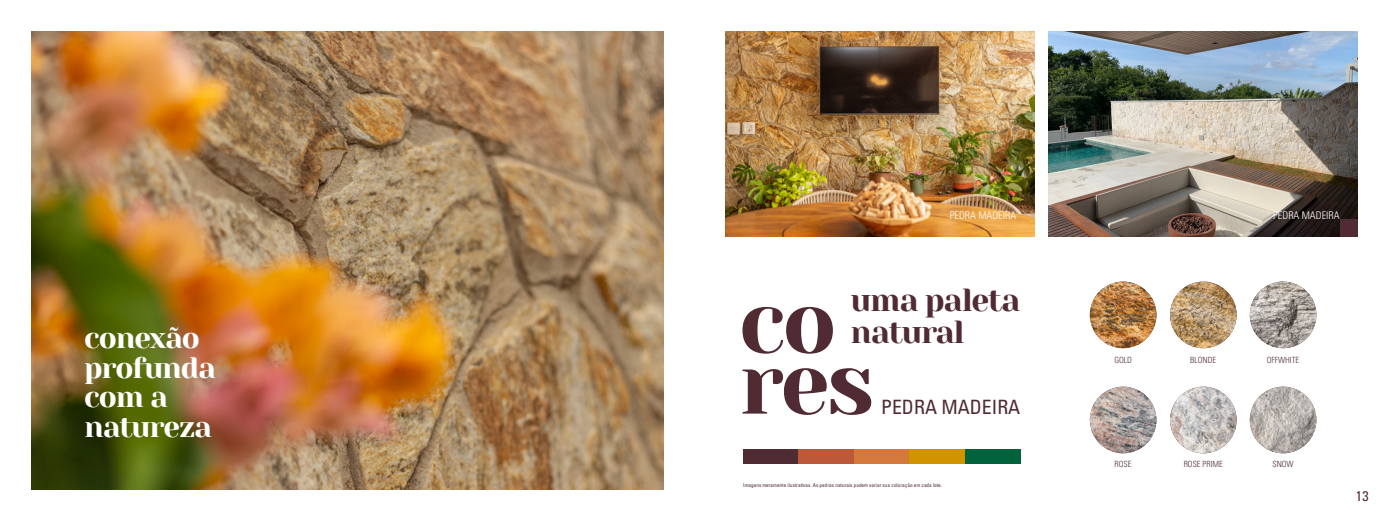
<style>
.page{position:relative;width:1389px;height:521px;background:#fff}
.page>*{position:absolute;margin:0;border:0;box-sizing:border-box;transform-origin:0 0}
.t1{font:88.2px "Yeseva One";color:#502b33}
.t2{font:31.85px "Yeseva One";letter-spacing:-.035em;color:#502b33}
.t3{font:29.66px/29.7px "Yeseva One";letter-spacing:-.035em;color:#fff}
.t4{font:condensed 19.69px "Univers";color:#502b33}
.t5{font:condensed 14px "Univers";color:#502b33}
.t6{font:300 condensed 10.5px "Univers";color:#fff}
.t7{font:300 condensed 8.49px "Univers";color:#502b33}
.t8{font:condensed 5.25px "Univers";color:#502b33}
</style>
<div class="page">
<img style="left:1049px;top:32px;width:308px;height:205px">
<img style="left:725px;top:32px;width:309px;height:205px">
<img style="left:1090px;top:282px;width:66px;height:66px;border-radius:33px">
<img style="left:1170px;top:387px;width:67px;height:66px;border-radius:33px">
<img style="left:1090px;top:387px;width:66px;height:66px;border-radius:33px">
<img style="left:1250px;top:282px;width:66px;height:66px;border-radius:33px">
<img style="left:1170px;top:282px;width:67px;height:66px;border-radius:33px">
<img style="left:1250px;top:387px;width:66px;height:66px;border-radius:33px">
<img style="left:32px;top:32px;width:631px;height:457px">
<div style="left:1340px;top:219px;width:17px;height:18px;background:#502b33"></div>
<div style="left:743px;top:449px;width:56px;height:15px;background:#4f2b33"></div>
<div style="left:799px;top:449px;width:55px;height:15px;background:#bd5938"></div>
<div style="left:854px;top:449px;width:55px;height:15px;background:#d4783b"></div>
<div style="left:910px;top:449px;width:55px;height:15px;background:#cf9400"></div>
<div style="left:965px;top:449px;width:55px;height:15px;background:#00633b"></div>
<h3 class="t3" style="left:84px;top:322px;width:134px">conexão profunda com a natureza</h3>
<h3 class="t6" style="left:950px;top:209px;width:68px">PEDRA MADEIRA</h3>
<h3 class="t6" style="left:1273px;top:209px;width:68px">PEDRA MADEIRA</h3>
<h2 class="t2" style="left:851px;top:276px;width:171px">uma paleta</h2>
<h1 class="t1" style="left:739px;top:257px;width:99px">co</h1>
<h2 class="t2" style="left:851px;top:308px;width:115px">natural</h2>
<h1 class="t1" style="left:739px;top:318px;width:137px">res</h1>
<h3 class="t4" style="left:881px;top:394px;width:141px">PEDRA MADEIRA</h3>
<p class="t8" style="left:743px;top:482px;width:200px">Imagens meramente ilustrativas. As pedras naturais podem variar sua coloração em cada lote.</p>
<h3 class="t7" style="left:1114px;top:354px;width:19px">GOLD</h3>
<h3 class="t7" style="left:1190px;top:354px;width:28px">BLONDE</h3>
<h3 class="t7" style="left:1267px;top:354px;width:34px">OFFWHITE</h3>
<h3 class="t7" style="left:1115px;top:458px;width:19px">ROSE</h3>
<h3 class="t7" style="left:1184px;top:458px;width:41px">ROSE PRIME</h3>
<h3 class="t7" style="left:1272px;top:458px;width:23px">SNOW</h3>
<h3 class="t5" style="left:1356px;top:487px;width:14px">13</h3>
</div>
